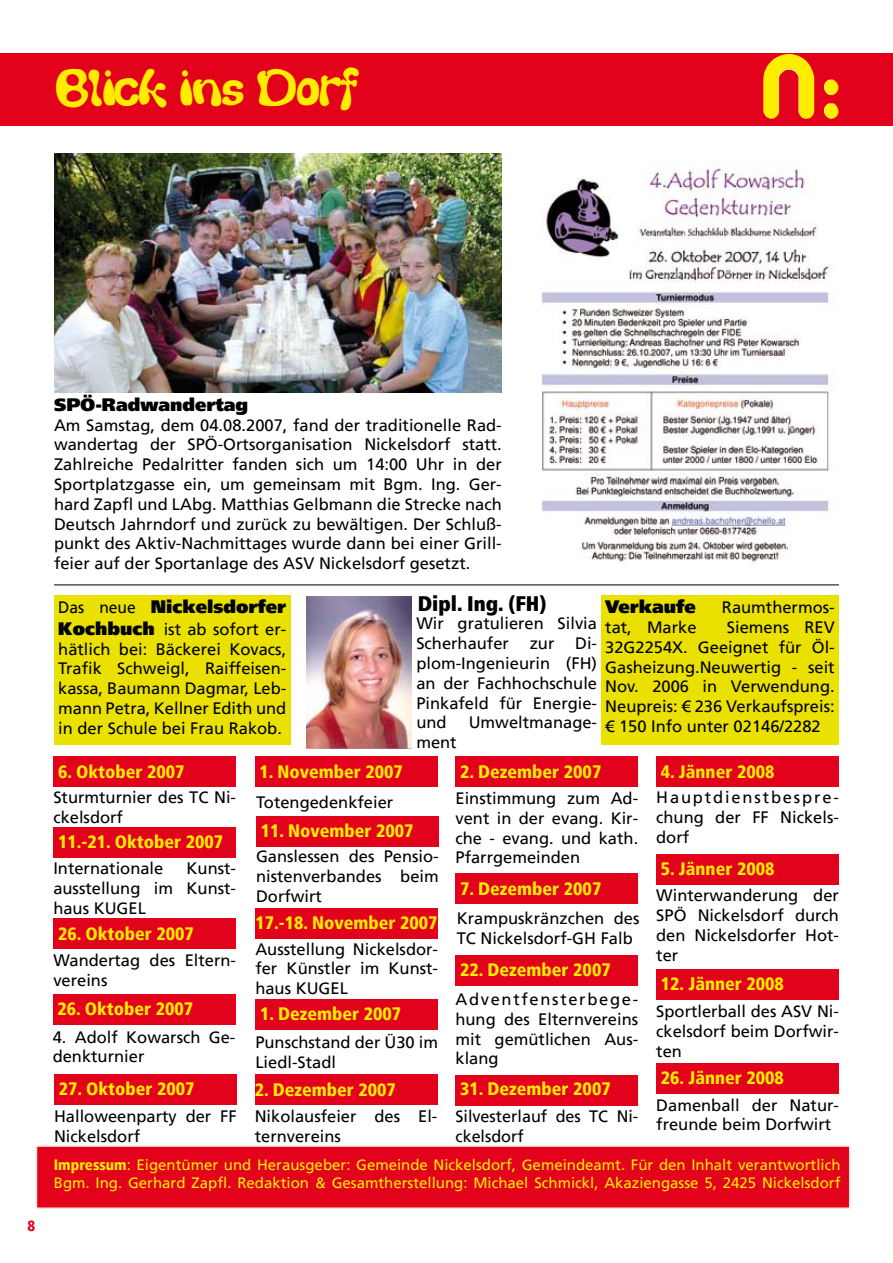
<style>
.page{position:relative;width:893px;height:1263px;background:#fff}
.page>*{position:absolute;margin:0;border:0;box-sizing:border-box;transform-origin:0 0}
.t1{font:45px "Thickhead";color:#ffec00}
.t2{font:900 condensed 21px "Frutiger";color:#000}
.t3{font:900 condensed 18px "Frutiger";color:#ffec00}
.t4{font:900 18px "Frutiger";color:#000}
.t5{font:16.5px/19.8px "Frutiger";color:#000;text-align:justify}
.t6{font:15px/18px "Frutiger";color:#ffec00}
.t7{font:900 condensed 15px "Frutiger";color:#e2021c}
.s1{font-weight:400;font-size:16.5px}
.s2{font-weight:900;font-size:18px}
.s3{font-weight:900;font-stretch:condensed}
</style>
<div class="page">
<div style="left:36px;top:1146px;width:814px;height:62px;background:#e2021c"></div>
<div style="left:36px;top:1145px;width:814px;height:64px;border:2px solid #fce6db"></div>
<div style="left:0;top:53px;width:893px;height:72px;background:#e2021c"></div>
<img style="left:763px;top:54px;width:76px;height:65px">
<div style="left:255px;top:1075px;width:182px;height:30px;background:#e2021c"></div>
<div style="left:455px;top:1075px;width:183px;height:30px;background:#e2021c"></div>
<div style="left:656px;top:854px;width:183px;height:30px;background:#e2021c"></div>
<div style="left:455px;top:757px;width:183px;height:30px;background:#e2021c"></div>
<div style="left:455px;top:956px;width:183px;height:30px;background:#e2021c"></div>
<div style="left:455px;top:874px;width:183px;height:30px;background:#e2021c"></div>
<div style="left:256px;top:817px;width:183px;height:30px;background:#e2021c"></div>
<div style="left:255px;top:908px;width:183px;height:30px;background:#e2021c"></div>
<div style="left:255px;top:999px;width:183px;height:30px;background:#e2021c"></div>
<div style="left:656px;top:757px;width:183px;height:30px;background:#e2021c"></div>
<div style="left:656px;top:969px;width:183px;height:30px;background:#e2021c"></div>
<div style="left:656px;top:1064px;width:183px;height:30px;background:#e2021c"></div>
<div style="left:53px;top:994px;width:182px;height:30px;background:#e2021c"></div>
<div style="left:54px;top:1074px;width:183px;height:30px;background:#e2021c"></div>
<div style="left:255px;top:757px;width:182px;height:30px;background:#e2021c"></div>
<div style="left:53px;top:757px;width:183px;height:30px;background:#e2021c"></div>
<div style="left:53px;top:828px;width:183px;height:30px;background:#e2021c"></div>
<div style="left:53px;top:919px;width:183px;height:30px;background:#e2021c"></div>
<hr style="left:54px;top:585px;width:785px;height:1px;background:#000">
<img style="left:306px;top:597px;width:105px;height:151px">
<div style="left:601px;top:595px;width:238px;height:150px;background:#ebe100"></div>
<div style="left:54px;top:595px;width:237px;height:150px;background:#ebe100"></div>
<img style="left:541px;top:163px;width:289px;height:401px">
<img style="left:54px;top:153px;width:448px;height:240px">
<h1 class="t1" style="left:54px;top:63px;width:304px">Blick ins Dorf</h1>
<p class="t7" style="left:27px;top:1216px;width:9px">8</p>
<p class="t4" style="left:54px;top:393px;width:196px">SPÖ-Radwandertag</p>
<p class="t5" style="left:54px;top:415px;width:449px">Am Samstag, dem 04.08.2007, fand der traditionelle Rad&shy;wandertag der SPÖ-Ortsorganisation Nickelsdorf statt.<br>Zahlreiche Pedalritter fanden sich um 14:00 Uhr in der Sportplatzgasse ein, um gemeinsam mit Bgm. Ing. Ger&shy;hard Zapfl und LAbg. Matthias Gelbmann die Strecke nach Deutsch Jahrndorf und zurück zu bewältigen. Der Schluß&shy;punkt des Aktiv-Nachmittages wurde dann bei einer Grill&shy;feier auf der Sportanlage des ASV Nickelsdorf gesetzt.</p>
<p class="t4" style="left:58px;top:596px;width:230px"><span class="s1">Das neue</span> Nickelsdorfer</p>
<p class="t5" style="left:58px;top:619px;width:230px"><span class="s2">Kochbuch</span> ist ab sofort er&shy;hätlich bei: Bäckerei Kovacs, Trafik Schweigl, Raiffeisen&shy;kassa, Baumann Dagmar, Leb&shy;mann Petra, Kellner Edith und in der Schule bei Frau Rakob.</p>
<p class="t2" style="left:418px;top:591px;width:130px">Dipl. Ing. (FH)</p>
<p class="t4" style="left:605px;top:596px;width:92px">Verkaufe</p>
<p class="t5" style="left:722px;top:597px;width:114px">Raumthermos-</p>
<p class="t5" style="left:605px;top:617px;width:93px">tat, Marke</p>
<p class="t5" style="left:416px;top:614px;width:182px">Wir gratulieren Silvia<br>Scherhaufer</p>
<p class="t5" style="left:605px;top:617px;width:231px;text-indent:122px">Siemens REV 32G2254X. Geeignet für Öl-Gasheizung.Neuwertig - seit Nov. 2006 in Verwendung.<br>Neupreis: € 236 Verkaufspreis: € 150 Info unter 02146/2282</p>
<p class="t5" style="left:416px;top:634px;width:182px;text-indent:159px">Di&shy;plom-Ingenieurin (FH) an der Fachhochschule Pinkafeld für Energie&shy;und</p>
<p class="t5" style="left:530px;top:634px;width:26px">zur</p>
<p class="t5" style="left:469px;top:713px;width:130px">Umweltmanage-</p>
<p class="t5" style="left:416px;top:733px;width:42px">ment</p>
<p class="t3" style="left:58px;top:760px;width:128px">6. Oktober 2007</p>
<p class="t5" style="left:53px;top:787px;width:184px">Sturmturnier des TC Ni&shy;ckelsdorf</p>
<p class="t3" style="left:58px;top:831px;width:167px">11.-21. Oktober 2007</p>
<p class="t5" style="left:53px;top:858px;width:112px">Internationale</p>
<p class="t5" style="left:53px;top:858px;width:184px;text-indent:133px">Kunst&shy;ausstellung im Kunst&shy;haus KUGEL</p>
<p class="t3" style="left:58px;top:922px;width:137px">26. Oktober 2007</p>
<p class="t5" style="left:53px;top:951px;width:184px">Wandertag des Eltern&shy;vereins</p>
<p class="t3" style="left:57px;top:998px;width:137px">26. Oktober 2007</p>
<p class="t5" style="left:53px;top:1027px;width:184px">4. Adolf Kowarsch Ge&shy;denkturnier</p>
<p class="t3" style="left:59px;top:1078px;width:137px">27. Oktober 2007</p>
<p class="t5" style="left:54px;top:1107px;width:184px">Halloweenparty der FF<br>Nickelsdorf</p>
<p class="t3" style="left:259px;top:760px;width:145px">1. November 2007</p>
<p class="t5" style="left:256px;top:793px;width:139px">Totengedenkfeier</p>
<p class="t3" style="left:261px;top:820px;width:154px">11. November 2007</p>
<p class="t5" style="left:256px;top:847px;width:184px">Ganslessen des Pensio&shy;nistenverbandes beim Dorfwirt</p>
<p class="t3" style="left:255px;top:912px;width:184px">17.-18. November 2007</p>
<p class="t5" style="left:255px;top:939px;width:184px">Ausstellung Nickelsdor&shy;fer Künstler im Kunst&shy;haus KUGEL</p>
<p class="t3" style="left:260px;top:1003px;width:143px">1. Dezember 2007</p>
<p class="t5" style="left:255px;top:1032px;width:184px">Punschstand der Ü30 im<br>Liedl-Stadl</p>
<p class="t3" style="left:255px;top:1078px;width:143px">2. Dezember 2007</p>
<p class="t5" style="left:255px;top:1106px;width:184px">Nikolausfeier des El&shy;ternvereins</p>
<p class="t3" style="left:460px;top:760px;width:143px">2. Dezember 2007</p>
<p class="t5" style="left:455px;top:788px;width:184px">Einstimmung zum Ad&shy;vent in der evang. Kir&shy;che - evang. und kath.<br>Pfarrgemeinden</p>
<p class="t3" style="left:460px;top:877px;width:143px">7. Dezember 2007</p>
<p class="t5" style="left:457px;top:908px;width:184px">Krampuskränzchen des<br>TC Nickelsdorf-GH Falb</p>
<p class="t3" style="left:460px;top:959px;width:152px">22. Dezember 2007</p>
<p class="t5" style="left:455px;top:989px;width:184px">Adventfensterbege&shy;hung des Elternvereins mit gemütlichen Aus&shy;klang</p>
<p class="t3" style="left:460px;top:1078px;width:152px">31. Dezember 2007</p>
<p class="t5" style="left:455px;top:1106px;width:184px">Silvesterlauf des TC Ni&shy;ckelsdorf</p>
<p class="t3" style="left:661px;top:760px;width:115px">4. Jänner 2008</p>
<p class="t5" style="left:656px;top:788px;width:184px">Hauptdienstbespre&shy;chung der FF Nickels&shy;dorf</p>
<p class="t3" style="left:661px;top:857px;width:115px">5. Jänner 2008</p>
<p class="t5" style="left:656px;top:885px;width:184px">Winterwanderung der SPÖ Nickelsdorf durch den Nickelsdorfer Hot&shy;ter</p>
<p class="t3" style="left:661px;top:973px;width:124px">12. Jänner 2008</p>
<p class="t5" style="left:656px;top:1001px;width:184px">Sportlerball des ASV Ni&shy;ckelsdorf beim Dorfwir&shy;ten</p>
<p class="t3" style="left:661px;top:1067px;width:124px">26. Jänner 2008</p>
<p class="t5" style="left:656px;top:1095px;width:184px">Damenball der Natur&shy;freunde beim Dorfwirt</p>
<p class="t6" style="left:54px;top:1156px;width:788px"><span class="s3">Impressum</span>: Eigentümer und Herausgeber: Gemeinde Nickelsdorf, Gemeindeamt. Für den Inhalt verantwortlich<br>Bgm. Ing. Gerhard Zapfl. Redaktion &amp; Gesamtherstellung: Michael Schmickl, Akaziengasse 5, 2425 Nickelsdorf</p>
</div>
